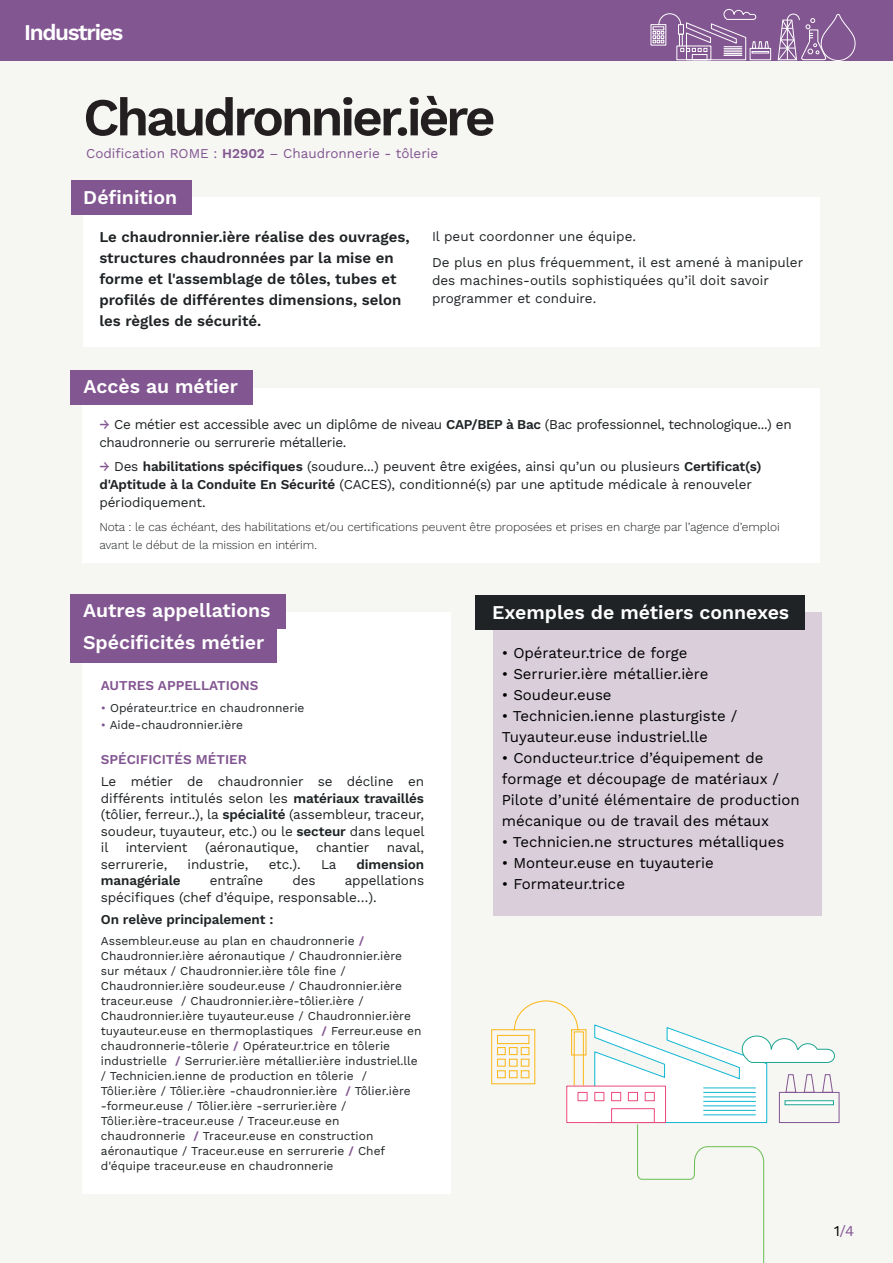
<style>
.page{position:relative;width:893px;height:1263px;background:#f6f6f3}
.page>*{position:absolute;margin:0;border:0;box-sizing:border-box;transform-origin:0 0}
.t1{font:600 53.25px "Work Sans";letter-spacing:-.06em;color:#231f20}
.t2{font:600 22.5px "Work Sans";letter-spacing:-.06em;color:#fff}
.t3{font:600 19.5px/31.8px "Work Sans";color:#fff}
.t4{font:15px/21px "Work Sans";color:#000001}
.t5{font:600 15px/21px "Work Sans";color:#1f2325}
.t6{font:15px "Work Sans";color:#825691}
.t7{font:13.5px/16.5px "Work Sans";letter-spacing:-.01em;color:#1f2325}
.t8{font:13.5px "Work Sans";color:#825691}
.t9{font:600 13.5px "Work Sans";letter-spacing:-.01em;color:#1f2325}
.t10{font:600 13.5px "Work Sans";color:#825691}
.t11{font:12px/15px "Work Sans";color:#1f2325}
.t12{font:300 12px/18px "Work Sans";letter-spacing:-.01em;color:#1f2325}
.s1{font-weight:600}
.s2{font-weight:500;color:#825691}
.s3{color:#825691}
.s4{font-weight:600;color:#825691}
.s5{color:#000001}
</style>
<div class="page">
<div style="left:493px;top:612px;width:328px;height:304px;background:#d9ceda"></div>
<div style="left:475px;top:595px;width:330px;height:34px;background:#1f2325"></div>
<div style="left:574px;top:1031px;width:10px;height:55px;border:1px solid #fcb615"></div>
<div style="left:571px;top:1029px;width:15px;height:26px;border:1px solid #fcb615"></div>
<svg style="left:514px;top:1000px;width:66px;height:30px"></svg>
<div style="left:491px;top:1029px;width:44px;height:55px;border:1px solid #fcb615"></div>
<div style="left:497px;top:1047px;width:9px;height:8px;border:1px solid #fcb615"></div>
<div style="left:509px;top:1047px;width:8px;height:8px;border:1px solid #fcb615"></div>
<div style="left:521px;top:1047px;width:8px;height:8px;border:1px solid #fcb615"></div>
<div style="left:497px;top:1059px;width:9px;height:7px;border:1px solid #fcb615"></div>
<div style="left:509px;top:1059px;width:8px;height:7px;border:1px solid #fcb615"></div>
<div style="left:521px;top:1059px;width:8px;height:7px;border:1px solid #fcb615"></div>
<div style="left:497px;top:1070px;width:9px;height:8px;border:1px solid #fcb615"></div>
<div style="left:509px;top:1070px;width:8px;height:8px;border:1px solid #fcb615"></div>
<div style="left:521px;top:1070px;width:8px;height:8px;border:1px solid #fcb615"></div>
<div style="left:497px;top:1035px;width:32px;height:9px;border:1px solid #fcb615"></div>
<div style="left:566px;top:1086px;width:100px;height:37px;background:#fff;border:1px solid #ec4a7a"></div>
<div style="left:577px;top:1092px;width:11px;height:9px;background:#fff;border:1px solid #ec4a7a"></div>
<svg style="left:594px;top:1024px;width:241px;height:239px"></svg>
<div style="left:82px;top:388px;width:738px;height:175px;background:#fff"></div>
<div style="left:82px;top:612px;width:369px;height:582px;background:#fff"></div>
<div style="left:83px;top:198px;width:737px;height:149px;background:#fff"></div>
<div style="left:71px;top:181px;width:121px;height:34px;background:#825691"></div>
<div style="left:70px;top:371px;width:182px;height:34px;background:#825691"></div>
<div style="left:71px;top:595px;width:215px;height:34px;background:#825691"></div>
<div style="left:71px;top:628px;width:206px;height:34px;background:#825691"></div>
<div style="left:0;top:0;width:893px;height:61px;background:#825691"></div>
<div style="left:750px;top:48px;width:21px;height:12px;border:1px solid #fff"></div>
<svg style="left:777px;top:13px;width:79px;height:48px"></svg>
<svg style="left:653px;top:9px;width:116px;height:52px"></svg>
<div style="left:692px;top:54px;width:15px;height:6px;border:1px solid #fff"></div>
<h2 class="t2" style="left:24px;top:15px;width:101px">Industries</h2>
<h1 class="t1" style="left:83px;top:77px;width:414px">Chaudronnier.ière</h1>
<p class="t8" style="left:86px;top:143px;width:354px">Codification ROME : <span class="s1">H2902</span> – Chaudronnerie - tôlerie</p>
<h3 class="t3" style="left:83px;top:181px;width:95px">Définition</h3>
<p class="t5" style="left:99px;top:226px;width:312px">Le chaudronnier.ière réalise des ouvrages, structures chaudronnées par la mise en forme et l'assemblage de tôles, tubes et profilés de différentes dimensions, selon les règles de sécurité.</p>
<p class="t7" style="left:432px;top:223px;width:373px;line-height:25.5px">Il peut coordonner une équipe.<br>De plus en plus fréquemment, il est amené à manipuler</p>
<p class="t7" style="left:432px;top:270px;width:338px;line-height:18px">des machines-outils sophistiquées qu’il doit savoir programmer et conduire.</p>
<h3 class="t3" style="left:84px;top:370px;width:156px">Accès au métier</h3>
<p class="t7" style="left:99px;top:415px;width:694px;line-height:18px"><span class="s2">→</span> Ce métier est accessible avec un diplôme de niveau <span class="s1">CAP/BEP à Bac</span> (Bac professionnel, technologique...) en chaudronnerie ou serrurerie métallerie.</p>
<p class="t7" style="left:99px;top:457px;width:664px;line-height:18px"><span class="s2">→</span> Des <span class="s1">habilitations spécifiques</span> (soudure...) peuvent être exigées, ainsi qu’un ou plusieurs <span class="s1">Certificat(s) d'Aptitude à la Conduite En Sécurité</span> (CACES), conditionné(s) par une aptitude médicale à renouveler périodiquement.</p>
<p class="t12" style="left:99px;top:518px;width:682px">Nota : le cas échéant, des habilitations et/ou certifications peuvent être proposées et prises en charge par l’agence d’emploi avant le début de la mission en intérim.</p>
<h3 class="t3" style="left:83px;top:594px;width:189px">Autres appellations<br>Spécificités métier</h3>
<p class="t10" style="left:101px;top:675px;width:159px">AUTRES APPELLATIONS</p>
<p class="t11" style="left:101px;top:700px;width:205px"><span class="s3">•</span> Opérateur.trice en chaudronnerie</p>
<p class="t11" style="left:101px;top:717px;width:144px"><span class="s3">•</span> Aide-chaudronnier.ière</p>
<p class="t10" style="left:101px;top:749px;width:148px">SPÉCIFICITÉS MÉTIER</p>
<p class="t7" style="left:101px;top:773px;width:325px;text-align:justify">Le métier de chaudronnier se décline en différents intitulés selon les <span class="s1">matériaux travaillés </span>(tôlier, ferreur..), la <span class="s1">spécialité</span> (assembleur, traceur, soudeur, tuyauteur, etc.) ou le <span class="s1">secteur</span> dans lequel il</p>
<p class="t7" style="left:126px;top:839px;width:63px">intervient</p>
<p class="t7" style="left:205px;top:839px;width:94px">(aéronautique,</p>
<p class="t7" style="left:316px;top:839px;width:55px">chantier</p>
<p class="t7" style="left:387px;top:839px;width:39px">naval,</p>
<p class="t7" style="left:101px;top:855px;width:68px">serrurerie,</p>
<p class="t7" style="left:188px;top:855px;width:62px">industrie,</p>
<p class="t7" style="left:269px;top:855px;width:34px">etc.).</p>
<p class="t7" style="left:321px;top:855px;width:17px">La</p>
<p class="t9" style="left:357px;top:854px;width:69px">dimension</p>
<p class="t9" style="left:101px;top:870px;width:81px">managériale</p>
<p class="t7" style="left:210px;top:872px;width:55px">entraîne</p>
<p class="t7" style="left:293px;top:872px;width:25px">des</p>
<p class="t7" style="left:101px;top:872px;width:325px;text-indent:244px">appellations spécifiques (chef d’équipe, responsable…).</p>
<p class="t9" style="left:101px;top:909px;width:174px">On relève principalement :</p>
<p class="t11" style="left:101px;top:933px;width:322px">Assembleur.euse au plan en chaudronnerie <span class="s4">/ </span>Chaudronnier.ière aéronautique / Chaudronnier.ière sur métaux / Chaudronnier.ière tôle fine / Chaudronnier.ière soudeur.euse / Chaudronnier.ière traceur.euse / Chaudronnier.ière-tôlier.ière / Chaudronnier.ière tuyauteur.euse / Chaudronnier.ière tuyauteur.euse en thermoplastiques <span class="s4">/</span> Ferreur.euse en chaudronnerie-tôlerie <span class="s4">/</span> Opérateur.trice en tôlerie industrielle <span class="s4">/</span> Serrurier.ière métallier.ière industriel.lle / Technicien.ienne de production en tôlerie / Tôlier.ière / Tôlier.ière -chaudronnier.ière <span class="s4">/</span> Tôlier.ière -formeur.euse / Tôlier.ière -serrurier.ière / Tôlier.ière-traceur.euse / Traceur.euse en chaudronnerie <span class="s4">/</span> Traceur.euse en construction aéronautique / Traceur.euse en serrurerie <span class="s4">/</span> Chef d'équipe traceur.euse en chaudronnerie</p>
<h3 class="t3" style="left:492px;top:595px;width:299px">Exemples de métiers connexes</h3>
<p class="t4" style="left:502px;top:642px;width:187px">• Opérateur.trice de forge</p>
<p class="t4" style="left:502px;top:663px;width:208px">• Serrurier.ière métallier.ière</p>
<p class="t4" style="left:502px;top:684px;width:111px">• Soudeur.euse</p>
<p class="t4" style="left:502px;top:705px;width:237px">• Technicien.ienne plasturgiste /<br>Tuyauteur.euse industriel.lle</p>
<p class="t4" style="left:502px;top:747px;width:299px">• Conducteur.trice d’équipement de formage et découpage de matériaux / Pilote d’unité élémentaire de production mécanique ou de travail des métaux</p>
<p class="t4" style="left:502px;top:831px;width:284px">• Technicien.ne structures métalliques</p>
<p class="t4" style="left:502px;top:852px;width:214px">• Monteur.euse en tuyauterie</p>
<p class="t4" style="left:502px;top:873px;width:125px">• Formateur.trice</p>
<p class="t6" style="left:834px;top:1220px;width:22px"><span class="s5">1</span>/4</p>
</div>
